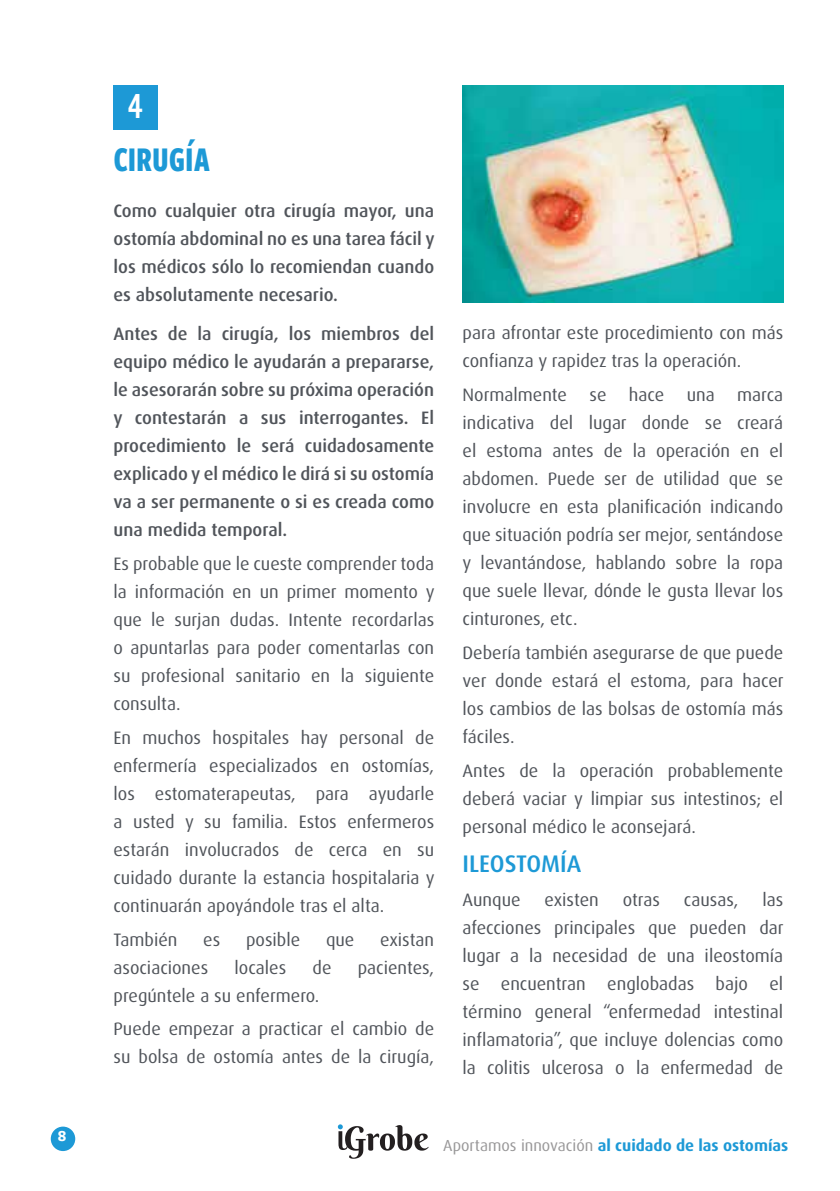
<style>
.page{position:relative;width:840px;height:1191px;background:#fff}
.page>*{position:absolute;margin:0;border:0;box-sizing:border-box;transform-origin:0 0}
.t1{font:700 36px "Freight Sans Cmp Pro";color:#1d99d6}
.t2{font:36px "Alternate Got No 3 D";color:#fff}
.t3{font:500 24px "Dax Pro";color:#1d99d6}
.t4{font:18px/28px "Dax Pro";color:#50545a;text-align:justify}
.t5{font:500 18px/28px "Dax Pro";color:#50545a;text-align:justify}
.t6{font:700 16px "Dax Pro";color:#1d99d6}
.t7{font:700 16px "Freight Sans Pro";color:#fff}
.s1{font-weight:400;color:#989798}
</style>
<div class="page">
<div style="left:51px;top:1126px;width:24px;height:25px;background:#1d99d6;border-radius:50%"></div>
<svg style="left:337px;top:1124px;width:91px;height:34px"></svg>
<div style="left:113px;top:85px;width:45px;height:44px;background:#1d99d6"></div>
<img style="left:462px;top:85px;width:320px;height:218px">
<p class="t7" style="left:58px;top:1125px;width:10px">8</p>
<h1 class="t2" style="left:128px;top:87px;width:16px">4</h1>
<h1 class="t1" style="left:113px;top:134px;width:98px">CIRUGÍA</h1>
<p class="t5" style="left:113px;top:197px;width:322px">Como cualquier otra cirugía mayor, una ostomía abdominal no es una tarea fácil y los médicos sólo lo recomiendan cuando es absolutamente necesario.</p>
<p class="t5" style="left:113px;top:320px;width:322px">Antes de la cirugía, los miembros del equipo médico le ayudarán a prepararse, le asesorarán sobre su próxima operación y contestarán a sus interrogantes. El procedimiento le será cuidadosamente explicado y el médico le dirá si su ostomía va a ser permanente o si es creada como una medida temporal.</p>
<p class="t4" style="left:113px;top:550px;width:322px">Es probable que le cueste comprender toda la información en un primer momento y que le surjan dudas. Intente recordarlas o apuntarlas para poder comentarlas con su profesional sanitario en la siguiente consulta.</p>
<p class="t4" style="left:113px;top:723px;width:322px">En muchos hospitales hay personal de enfermería especializados en ostomías, los estomaterapeutas, para ayudarle a usted y su familia. Estos enfermeros estarán involucrados de cerca en su cuidado durante la estancia hospitalaria y continuarán apoyándole tras el alta.</p>
<p class="t4" style="left:113px;top:925px;width:65px">También</p>
<p class="t4" style="left:203px;top:925px;width:18px">es</p>
<p class="t4" style="left:246px;top:925px;width:56px">posible</p>
<p class="t4" style="left:326px;top:925px;width:30px">que</p>
<p class="t4" style="left:380px;top:925px;width:55px">existan</p>
<p class="t4" style="left:113px;top:953px;width:96px">asociaciones</p>
<p class="t4" style="left:234px;top:953px;width:53px">locales</p>
<p class="t4" style="left:312px;top:953px;width:20px">de</p>
<p class="t4" style="left:357px;top:953px;width:78px">pacientes,</p>
<p class="t4" style="left:113px;top:978px;width:322px;line-height:33.6px">pregúntele a su enfermero.<br>Puede empezar a practicar el cambio de</p>
<p class="t4" style="left:113px;top:1043px;width:322px">su bolsa de ostomía antes de la cirugía,</p>
<p class="t4" style="left:462px;top:319px;width:322px">para afrontar este procedimiento con más confianza y rapidez tras la operación.</p>
<p class="t4" style="left:462px;top:381px;width:322px">Normalmente se hace una marca indicativa del lugar donde se creará el estoma antes de la operación en el abdomen. Puede ser de utilidad que se involucre en esta planificación indicando que situación podría ser mejor, sentándose y levantándose, hablando sobre la ropa que suele llevar, dónde le gusta llevar los cinturones, etc.</p>
<p class="t4" style="left:462px;top:638px;width:322px">Debería también asegurarse de que puede ver donde estará el estoma, para hacer los cambios de las bolsas de ostomía más fáciles.</p>
<p class="t4" style="left:462px;top:756px;width:322px">Antes de la operación probablemente deberá vaciar y limpiar sus intestinos; el personal médico le aconsejará.</p>
<h2 class="t3" style="left:462px;top:848px;width:120px">ILEOSTOMÍA</h2>
<p class="t4" style="left:462px;top:885px;width:60px">Aunque</p>
<p class="t4" style="left:544px;top:885px;width:56px">existen</p>
<p class="t4" style="left:622px;top:885px;width:39px">otras</p>
<p class="t4" style="left:683px;top:885px;width:56px">causas,</p>
<p class="t4" style="left:462px;top:885px;width:322px;text-indent:299px">las afecciones principales que pueden dar lugar a la necesidad de una ileostomía se encuentran englobadas bajo el término general “enfermedad intestinal inflamatoria”, que incluye dolencias como la colitis ulcerosa o la enfermedad de</p>
<p class="t6" style="left:443px;top:1135px;width:346px"><span class="s1">Aportamos innovación</span> al cuidado de las ostomías</p>
</div>
